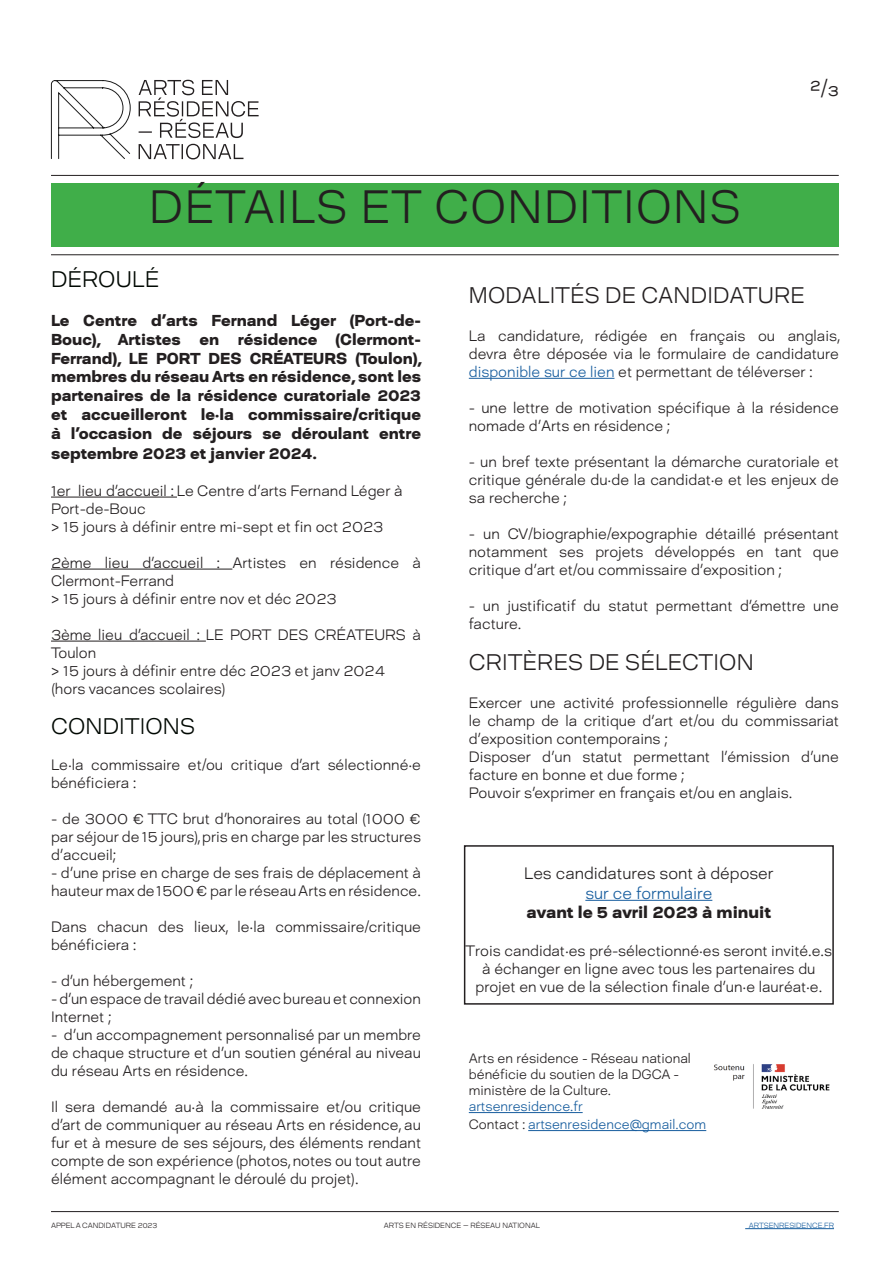
<style>
.page{position:relative;width:893px;height:1263px;background:#fff}
.page>*{position:absolute;margin:0;border:0;box-sizing:border-box;transform-origin:0 0}
.CHAPEAU{font:200 46.5px "David";color:#231f20}
.TITRE{font:200 22.5px "David";letter-spacing:.01em;color:#231f20}
.TITRE-2{font:200 22.5px "David";letter-spacing:.01em;color:#000802}
.Style_de_paragraphe{font:200 16.5px "David";color:#231f20}
.Style_de_paragraphe-2{font:800 16.5px "David";color:#231f20}
.Style_de_paragraphe-3{font:200 16.5px "David";color:#175d9e}
.Style_de_paragraphe-4{font:800 15.75px/19px "David";color:#231f20;text-align:justify}
.Style_de_paragraphe-5{font:200 15px/18px "David";color:#231f20}
.Style_de_paragraphe-6{font:200 13.5px "David";color:#231f20}
.Style_de_paragraphe-7{font:200 13.5px "David";color:#175d9e}
.t1{font:200 7.5px "David";color:#231f20}
.t2{font:200 7.5px "David";color:#175d9e}
.s1{color:#175d9e}
.s2{color:#231f20}
</style>
<div class="page">
<svg style="left:139px;top:144px;width:104px;height:15px"></svg>
<svg style="left:139px;top:80px;width:120px;height:58px"></svg>
<svg style="left:51px;top:80px;width:80px;height:79px"></svg>
<hr style="left:51px;top:175px;width:788px;height:1px;background:#231f20">
<hr style="left:51px;top:254px;width:788px;height:1px;background:#231f20">
<hr style="left:51px;top:1211px;width:788px;height:1px;background:#231f20">
<hr style="left:745px;top:1228px;width:89px;height:1px;background:#175d9e">
<hr style="left:469px;top:378px;width:145px;height:1px;background:#175d9e">
<hr style="left:585px;top:900px;width:127px;height:1px;background:#175d9e">
<div style="left:464px;top:845px;width:370px;height:160px;border:2px solid #231f20"></div>
<div style="left:51px;top:184px;width:788px;height:63px;background:#40ae49"></div>
<hr style="left:51px;top:497px;width:126px;height:1px;background:#231f20">
<hr style="left:51px;top:569px;width:181px;height:1px;background:#231f20">
<hr style="left:51px;top:641px;width:155px;height:1px;background:#231f20">
<hr style="left:469px;top:1112px;width:114px;height:1px;background:#175d9e">
<hr style="left:528px;top:1130px;width:178px;height:1px;background:#175d9e">
<img style="left:714px;top:1064px;width:116px;height:45px">
<p class="CHAPEAU" style="left:149px;top:173px;width:93px">DÉTAIL</p>
<p class="CHAPEAU" style="left:316px;top:173px;width:217px">S ET CONDITI</p>
<p class="CHAPEAU" style="left:636px;top:173px;width:106px">ONS</p>
<h2 class="TITRE" style="left:810px;top:71px;width:30px">2/3</h2>
<p class="TITRE-2" style="left:51px;top:263px;width:110px">DÉROULÉ</p>
<p class="Style_de_paragraphe-4" style="left:51px;top:310px;width:373px">Le Centre d’arts Fernand Léger (Port-de-Bouc), Artistes en résidence (Clermont-Ferrand), LE PORT DES CRÉATEURS (Toulon), membres du réseau Arts en résidence, sont les partenaires de la résidence curatoriale 2023 et accueilleront le·la commissaire/critique à l'occasion de séjours se déroulant entre septembre 2023 et janvier 2024.</p>
<p class="Style_de_paragraphe-5" style="left:51px;top:480px;width:353px">1er lieu d'accueil : Le Centre d’arts Fernand Léger à<br>Port-de-Bouc</p>
<p class="Style_de_paragraphe-5" style="left:51px;top:516px;width:334px">&gt; 15 jours à définir entre mi-sept et fin oct 2023</p>
<p class="Style_de_paragraphe-5" style="left:51px;top:552px;width:371px">2ème lieu d'accueil : Artistes en résidence à<br>Clermont-Ferrand</p>
<p class="Style_de_paragraphe-5" style="left:51px;top:588px;width:287px">&gt; 15 jours à définir entre nov et déc 2023</p>
<p class="Style_de_paragraphe-5" style="left:51px;top:624px;width:306px">3ème lieu d'accueil : LE PORT DES CRÉATEUR</p>
<p class="Style_de_paragraphe-5" style="left:396px;top:624px;width:27px">S à</p>
<p class="Style_de_paragraphe-5" style="left:51px;top:642px;width:47px">Toulon</p>
<p class="Style_de_paragraphe-5" style="left:51px;top:660px;width:335px">&gt; 15 jours à définir entre déc 2023 et janv 2024</p>
<p class="Style_de_paragraphe-5" style="left:51px;top:678px;width:176px">(hors vacances scolaires)</p>
<p class="TITRE-2" style="left:51px;top:709px;width:47px">CONDITI</p>
<p class="TITRE-2" style="left:146px;top:709px;width:51px">ONS</p>
<p class="Style_de_paragraphe-5" style="left:51px;top:754px;width:372px">Le·la commissaire et/ou critique d'art sélectionné·e bénéficiera :</p>
<p class="Style_de_paragraphe-5" style="left:51px;top:808px;width:108px">- de 3000 € TTC</p>
<p class="Style_de_paragraphe-5" style="left:51px;top:808px;width:371px;text-align:justify;text-indent:132px">brut d’honoraires au total (1000 € par séjour de 15 jours), pris en charge par les structures d’accueil;</p>
<p class="Style_de_paragraphe-5" style="left:51px;top:862px;width:371px">- d’une prise en charge de ses frais de déplacement à hauteur max de 1500 € par le réseau Arts en résidence.</p>
<p class="Style_de_paragraphe-5" style="left:51px;top:916px;width:372px">Dans chacun des lieux, le·la commissaire/critique bénéficiera :</p>
<p class="Style_de_paragraphe-5" style="left:51px;top:970px;width:143px">- d'un hébergement ;</p>
<p class="Style_de_paragraphe-5" style="left:51px;top:988px;width:371px">- d'un espace de travail dédié avec bureau et connexion<br>I nternet ;</p>
<p class="Style_de_paragraphe-5" style="left:51px;top:1024px;width:371px;text-align:justify">- d’un accompagnement personnalisé par un membre de chaque structure et d’un soutien général au niveau du réseau Arts en résidence.</p>
<p class="Style_de_paragraphe-5" style="left:51px;top:1096px;width:372px;text-align:justify">I l sera demandé au·à la commissaire et/ou critique d'art de communiquer au réseau Arts en résidence, au fur et à mesure de ses séjours, des éléments rendant compte de son expérience (photos, notes ou tout autre élément accompagnant le déroulé du projet).</p>
<p class="TITRE" style="left:469px;top:279px;width:51px">MODALIT</p>
<p class="TITRE" style="left:570px;top:279px;width:88px">ÉS DE CANDIDATURE</p>
<p class="Style_de_paragraphe-5" style="left:469px;top:326px;width:373px;text-align:justify">La candidature, rédigée en français ou anglais, devra être déposée via le formulaire de candidature <span class="s1">disponible sur ce lien</span> et permettant de téléverser :</p>
<p class="Style_de_paragraphe-5" style="left:469px;top:398px;width:371px">- une lettre de motivation spécifique à la résidence nomade d’Arts en résidence ;</p>
<p class="Style_de_paragraphe-5" style="left:469px;top:452px;width:372px;text-align:justify">- un bref texte présentant la démarche curatoriale et critique générale du·de la candidat·e et les enjeux de sa recherche ;</p>
<p class="Style_de_paragraphe-5" style="left:469px;top:524px;width:372px;text-align:justify">- un CV/biographie/expographie détaillé présentant notamment ses projets développés en tant que critique d’art et/ou commissaire d’exposition ;</p>
<p class="Style_de_paragraphe-5" style="left:469px;top:596px;width:371px">- un justificatif du statut permettant d'émettre une facture.</p>
<p class="TITRE" style="left:469px;top:645px;width:15px">CRIT</p>
<p class="TITRE" style="left:523px;top:645px;width:146px">ÈRES DE SÉLECTI</p>
<p class="TITRE" style="left:719px;top:645px;width:32px">ON</p>
<p class="Style_de_paragraphe-5" style="left:469px;top:692px;width:372px;text-align:justify">Exercer une activité professionnelle régulière dans le champ de la critique d’art et/ou du commissariat d’exposition contemporains ;</p>
<p class="Style_de_paragraphe-5" style="left:469px;top:746px;width:371px">Disposer d’un statut permettant l’émission d’une facture en bonne et due forme ;</p>
<p class="Style_de_paragraphe-5" style="left:469px;top:782px;width:325px">Pouvoir s'exprimer en français et/ou en anglais.</p>
<p class="Style_de_paragraphe" style="left:524px;top:861px;width:251px">Les candidatures sont à déposer</p>
<p class="Style_de_paragraphe-3" style="left:585px;top:881px;width:129px">sur ce formulaire</p>
<p class="Style_de_paragraphe-2" style="left:527px;top:901px;width:246px">avant le 5 avril 2023 à minuit</p>
<p class="Style_de_paragraphe-5" style="left:466px;top:941px;width:368px;text-align:center">Trois candidat·es pré-sélectionné·es seront invité.e.s à échanger en ligne avec tous les partenaires du projet en vue de la sélection finale d’un·e lauréat·e.</p>
<p class="Style_de_paragraphe-6" style="left:469px;top:1048px;width:224px">Arts en résidence - Réseau national</p>
<p class="Style_de_paragraphe-6" style="left:469px;top:1064px;width:212px">bénéficie du soutien de la DGCA -</p>
<p class="Style_de_paragraphe-6" style="left:469px;top:1080px;width:144px">ministère de la Culture.</p>
<p class="Style_de_paragraphe-7" style="left:469px;top:1097px;width:115px">artsenresidence.fr</p>
<p class="Style_de_paragraphe-7" style="left:469px;top:1115px;width:239px"><span class="s2">Contact :</span> artsenresidence@gmail.com</p>
<p class="t1" style="left:51px;top:1220px;width:108px">appel a candidature 2023</p>
<p class="t1" style="left:384px;top:1220px;width:6px">ART</p>
<p class="t1" style="left:399px;top:1220px;width:40px">S EN RÉSIDENCE</p>
<p class="t1" style="left:463px;top:1220px;width:29px">— RÉSEAU</p>
<p class="t1" style="left:502px;top:1220px;width:5px">NATI</p>
<p class="t1" style="left:519px;top:1220px;width:12px">ONAL</p>
<p class="t2" style="left:749px;top:1220px;width:6px">ART</p>
<p class="t2" style="left:764px;top:1220px;width:11px">SENRE</p>
<p class="t2" style="left:789px;top:1220px;width:11px">SIDENCE</p>
<p class="t2" style="left:822px;top:1220px;width:12px">.FR</p>
</div>
